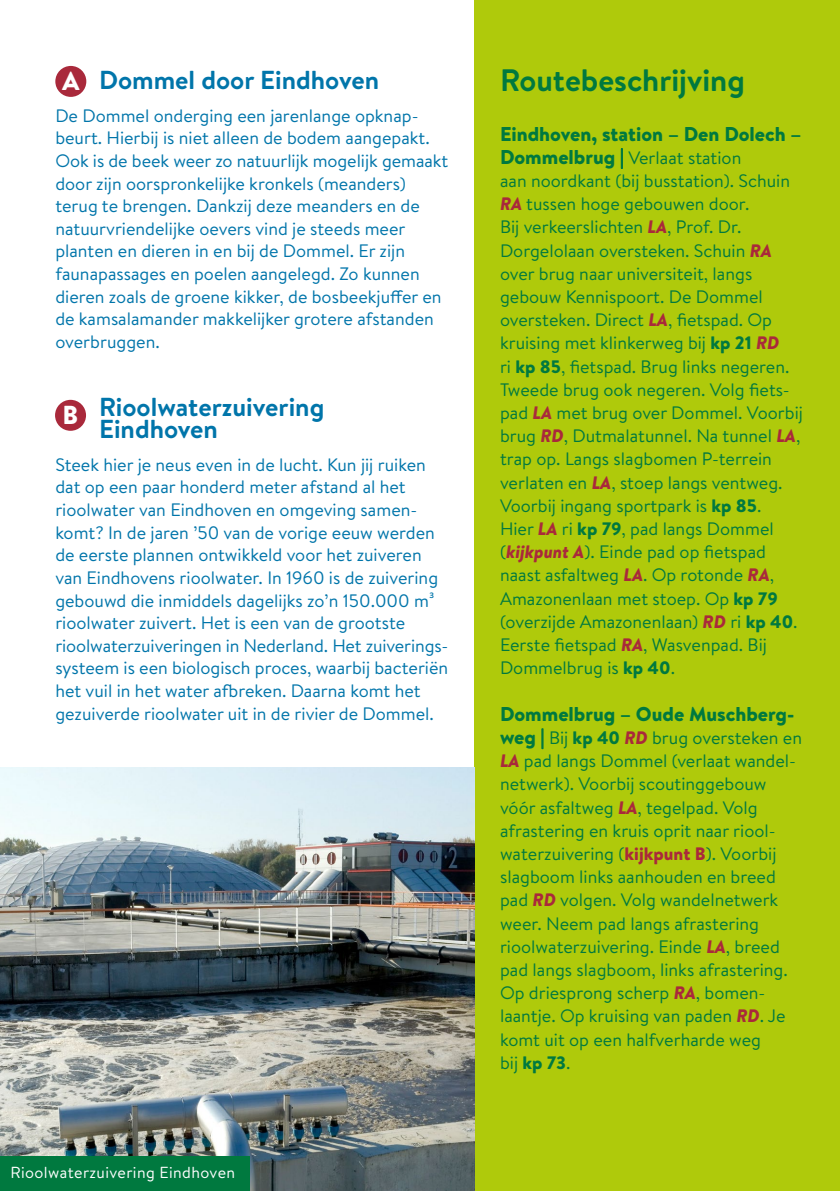
<style>
.page{position:relative;width:840px;height:1191px;background:#fff}
.page>*{position:absolute;margin:0;border:0;box-sizing:border-box;transform-origin:0 0}
.t1{font:700 31px "Brandon Text";color:#00793f}
.t2{font:700 26px/22.6px "Brandon Text";color:#0075aa}
.t3{font:900 26px "Brandon Text";color:#fff}
.H7{font:900 20px "Brandon Text";color:#00793f}
.H8{font:900 20px "Brandon Text";color:#00793f}
.t4{font:18px/22.6px "Brandon Text";color:#0075aa}
.H7-2{font:18px/23.2px "Brandon Text";color:#00793f}
.H8-2{font:18px/23.2px "Brandon Text";color:#00793f}
.foto_onderschrift{font:16px "Brandon Text";letter-spacing:.025em;color:#fff}
.s1{font-weight:900;font-size:20px}
.s2{font-weight:900;font-style:italic;color:#a9293b}
.s3{font-weight:900}
.s4{font-weight:900;color:#a9293b}
</style>
<div class="page">
<div style="left:474px;top:0;width:365px;height:1191px;background:#afca0b"></div>
<div style="left:55px;top:66px;width:31px;height:31px;background:#a9293b;border-radius:50%"></div>
<div style="left:55px;top:400px;width:31px;height:31px;background:#a9293b;border-radius:50%"></div>
<img style="left:0;top:767px;width:474px;height:424px">
<div style="left:0;top:1156px;width:250px;height:35px;background:#00793f"></div>
<p class="t3" style="left:62px;top:63px;width:19px">A</p>
<h6 class="t1" style="left:499px;top:59px;width:246px">Routebeschrijving</h6>
<h5 class="t2" style="left:99px;top:68px;width:281px">Dommel door Eindhoven</h5>
<p class="t4" style="left:55px;top:104px;width:394px">De Dommel onderging een jarenlange opknap&shy;beurt. Hierbij is niet alleen de bodem aangepakt.<br>Ook is de beek weer zo natuurlijk mogelijk gemaakt door zijn oorspronkelijke kronkels (meanders) terug te brengen. Dankzij deze meanders en de natuurvriendelijke oevers vind je steeds meer planten en dieren in en bij de Dommel. Er zijn faunapassages en poelen aangelegd. Zo kunnen dieren zoals de groene kikker, de bosbeekjuffer en de kamsalamander makkelijker grotere afstanden overbruggen.</p>
<p class="H7" style="left:499px;top:119px;width:303px">Eindhoven, station – Den Dolech –</p>
<p class="H7-2" style="left:499px;top:145px;width:304px"><span class="s1">Dommelbrug |</span> Verlaat station<br>aan noordkant (bij busstation). Schuin <span class="s2">RA</span> tussen hoge gebouwen door.<br>Bij verkeerslichten <span class="s2">LA</span>, Prof. Dr.<br>Dorgelolaan oversteken. Schuin <span class="s2">RA </span>over brug naar universiteit, langs gebouw Kennispoort. De Dommel oversteken. Direct <span class="s2">LA</span>, fietspad. Op kruising met klinkerweg bij <span class="s3">kp 21</span> <span class="s2">RD<br></span>ri <span class="s3">kp 85</span>, fietspad. Brug links negeren.<br>Tweede brug ook negeren. Volg fiets&shy;pad <span class="s2">LA</span> met brug over Dommel. Voorbij brug <span class="s2">RD</span>, Dutmalatunnel. Na tunnel <span class="s2">LA</span>, trap op. Langs slagbomen P-terrein verlaten en <span class="s2">LA</span>, stoep langs ventweg.<br>Voorbij ingang sportpark is <span class="s3">kp 85</span>.<br>Hier <span class="s2">LA</span> ri <span class="s3">kp 79</span>, pad langs Dommel (<span class="s2">kijkpunt A</span>). Einde pad op fietspad naast asfaltweg <span class="s2">LA</span>. Op rotonde <span class="s2">RA</span>, Amazonenlaan met stoep. Op <span class="s3">kp 79 </span>(overzijde Amazonenlaan) <span class="s2">RD</span> ri <span class="s3">kp 40</span>.<br>Eerste fietspad <span class="s2">RA</span>, Wasvenpad. Bij Dommelbrug is <span class="s3">kp 40</span>.</p>
<p class="H8" style="left:499px;top:699px;width:296px">Dommelbrug – Oude Muschberg-</p>
<p class="H8-2" style="left:499px;top:725px;width:303px"><span class="s1">weg |</span> Bij <span class="s3">kp 40</span> <span class="s2">RD</span> brug oversteken en <span class="s2">LA</span> pad langs Dommel (verlaat wandel&shy;netwerk). Voorbij scoutinggebouw vóór asfaltweg <span class="s2">LA</span>, tegelpad. Volg afrastering en kruis oprit naar riool&shy;waterzuivering (<span class="s4">kijkpunt B</span>). Voorbij slagboom links aanhouden en breed pad <span class="s2">RD</span> volgen. Volg wandelnetwerk weer. Neem pad langs afrastering rioolwaterzuivering. Einde <span class="s2">LA</span>, breed pad langs slagboom, links afrastering.<br>Op driesprong scherp <span class="s2">RA</span>, bomen&shy;laantje. Op kruising van paden <span class="s2">RD</span>. Je komt uit op een halfverharde weg<br>bij <span class="s3">kp 73</span>.</p>
<h5 class="t2" style="left:99px;top:395px;width:227px">Rioolwaterzuivering<br>Eindhoven</h5>
<p class="t4" style="left:55px;top:453px;width:394px">Steek hier je neus even in de lucht. Kun jij ruiken dat op een paar honderd meter afstand al het rioolwater van Eindhoven en omgeving samen&shy;komt? In de jaren ’50 van de vorige eeuw werden de eerste plannen ontwikkeld voor het zuiveren van Eindhovens rioolwater. In 1960 is de zuivering gebouwd die inmiddels dagelijks zo’n 150.000 m³ rioolwater zuivert. Het is een van de grootste rioolwaterzuiveringen in Nederland. Het zuiverings&shy;systeem is een biologisch proces, waarbij bacteriën het vuil in het water afbreken. Daarna komt het gezuiverde rioolwater uit in de rivier de Dommel.</p>
<p class="t3" style="left:63px;top:396px;width:17px">B</p>
<p class="foto_onderschrift" style="left:10px;top:1161px;width:226px">Rioolwaterzuivering Eindhoven</p>
</div>
